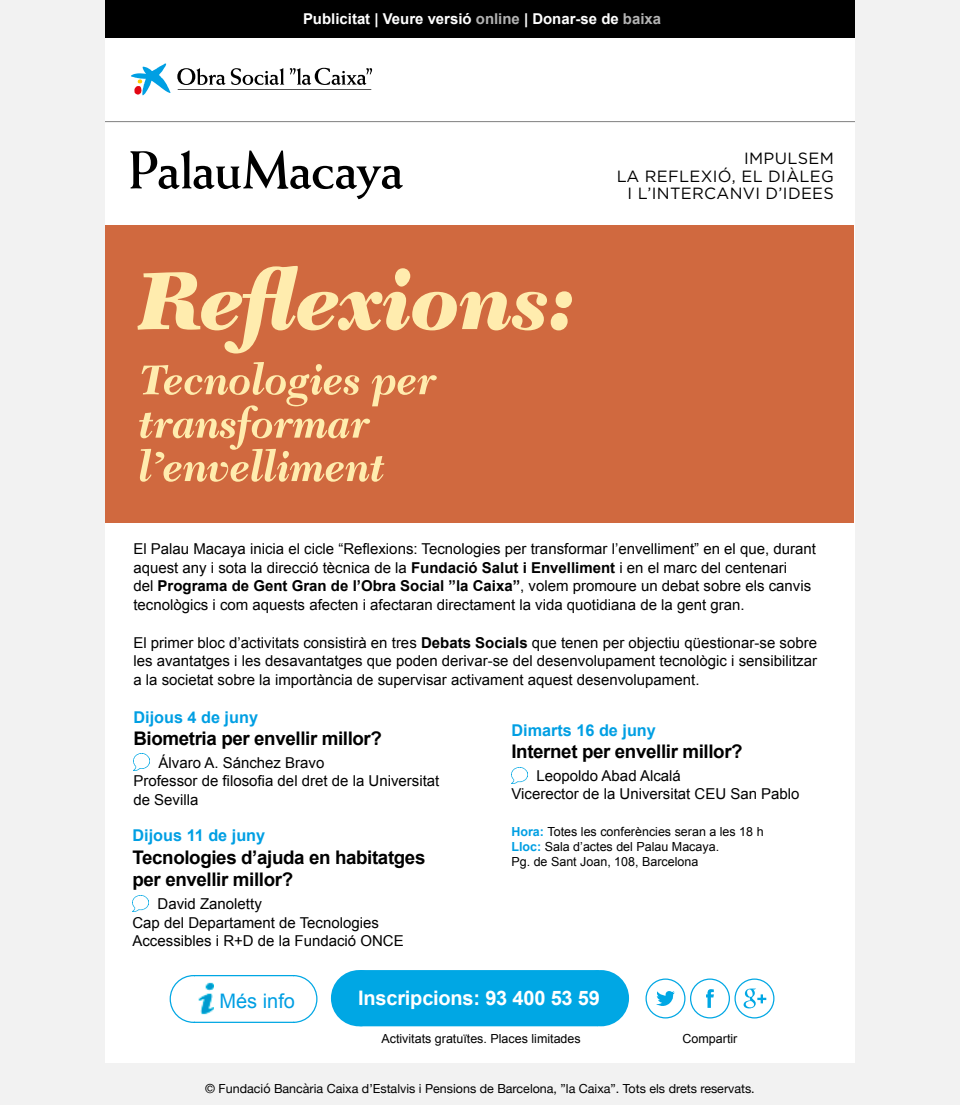
<style>
.page{position:relative;width:960px;height:1105px;background:#f2f2f2}
.page>*{position:absolute;margin:0;border:0;box-sizing:border-box;transform-origin:0 0}
.t1{font:700 20px "Arial";letter-spacing:-.01em;color:#fff}
.t2{font:20px "Arial";color:#009fe3}
.t3{font:700 18.75px/22.5px "Arial";letter-spacing:-.02em;color:#000}
.t4{font:16.25px/17.5px "Gotham";letter-spacing:.02em;color:#000;text-align:right}
.t5{font:700 16.25px "Arial";color:#009fe3}
.t6{font:15px/18.8px "Arial";color:#000}
.t7{font:700 15px "Arial";color:#fff}
.t8{font:12.5px/15px "Arial";color:#000}
.t9{font:12.5px "Helvetica Neue";color:#000}
.s1{color:#b3b3b3}
.s2{font-weight:700}
.s3{font-weight:700;color:#009fe3}
</style>
<div class="page">
<div style="left:105px;top:37px;width:750px;height:1026px;background:#fff"></div>
<div style="left:106px;top:225px;width:748px;height:297px;background:#d0693f"></div>
<svg style="left:139px;top:362px;width:298px;height:120px"></svg>
<svg style="left:138px;top:266px;width:434px;height:88px"></svg>
<img style="left:132px;top:895px;width:17px;height:16px">
<img style="left:511px;top:767px;width:17px;height:16px">
<img style="left:133px;top:754px;width:17px;height:16px">
<div style="left:105px;top:0;width:750px;height:38px;background:#000"></div>
<svg style="left:130px;top:151px;width:273px;height:48px"></svg>
<svg style="left:131px;top:64px;width:40px;height:31px"></svg>
<svg style="left:177px;top:68px;width:196px;height:22px"></svg>
<hr style="left:105px;top:121px;width:750px;height:1px;background:#808080">
<svg style="left:656px;top:991px;width:19px;height:15px"></svg>
<div style="left:646px;top:979px;width:40px;height:40px;border:1px solid #00a7e4;border-radius:50%"></div>
<div style="left:690px;top:979px;width:40px;height:40px;border:1px solid #00a7e4;border-radius:50%"></div>
<svg style="left:706px;top:989px;width:8px;height:19px"></svg>
<div style="left:331px;top:970px;width:56px;height:56px;background:#00a7e4;border-radius:50%"></div>
<div style="left:573px;top:970px;width:56px;height:56px;background:#00a7e4;border-radius:50%"></div>
<div style="left:357px;top:970px;width:244px;height:56px;background:#00a7e4;border-radius:4px"></div>
<svg style="left:169px;top:975px;width:149px;height:48px"></svg>
<svg style="left:744px;top:989px;width:22px;height:19px"></svg>
<div style="left:734px;top:979px;width:40px;height:40px;border:1px solid #00a7e4;border-radius:50%"></div>
<p class="t7" style="left:303px;top:9px;width:360px">Publicitat | Veure versió <span class="s1">online</span> | Donar-se de <span class="s1">baixa</span></p>
<p class="t4" style="left:616px;top:149px;width:219px">IMPULSEM<br>LA REFLEXIÓ, EL DIÀLEG<br>I L’INTERCANVI D’IDEES</p>
<p class="t6" style="left:133px;top:539px;width:684px">El Palau Macaya inicia el cicle “Reflexions: Tecnologies per transformar l’envelliment” en el que, durant aquest any i sota la direcció tècnica de la <span class="s2">Fundació Salut i Envelliment</span> i en el marc del centenari<br>del <span class="s2">Programa de Gent Gran de l’Obra Social ”la Caixa”</span>, volem promoure un debat sobre els canvis tecnològics i com aquests afecten i afectaran directament la vida quotidiana de la gent gran.</p>
<p class="t6" style="left:133px;top:633px;width:685px;text-align:justify">El primer bloc d’activitats consistirà en tres <span class="s2">Debats Socials</span> que tenen per objectiu qüestionar-se sobre les avantatges i les desavantatges que poden derivar-se del desenvolupament tecnològic i sensibilitzar a la societat sobre la importància de supervisar activament aquest desenvolupament.</p>
<p class="t5" style="left:133px;top:706px;width:126px">Dijous 4 de juny</p>
<p class="t3" style="left:133px;top:728px;width:250px">Biometria per envellir millor?</p>
<p class="t6" style="left:133px;top:753px;width:307px;text-indent:25px">Álvaro A. Sánchez Bravo<br>Professor de filosofia del dret de la Universitat de Sevilla</p>
<p class="t8" style="left:511px;top:824px;width:254px"><span class="s3">Hora:</span> Totes les conferències seran a les 18 h<br><span class="s3">Lloc:</span> Sala d’actes del Palau Macaya.<br>Pg. de Sant Joan, 108, Barcelona</p>
<p class="t5" style="left:511px;top:719px;width:146px">Dimarts 16 de juny</p>
<p class="t3" style="left:511px;top:741px;width:233px">Internet per envellir millor?</p>
<p class="t6" style="left:511px;top:766px;width:290px;text-indent:25px">Leopoldo Abad Alcalá<br>Vicerector de la Universitat CEU San Pablo</p>
<p class="t5" style="left:132px;top:825px;width:134px">Dijous 11 de juny</p>
<p class="t3" style="left:132px;top:847px;width:294px">Tecnologies d’ajuda en habitatges per envellir millor?</p>
<p class="t6" style="left:132px;top:894px;width:273px;text-indent:25px">David Zanoletty<br>Cap del Departament de Tecnologies<br>Accessibles i R+D de la Fundació ONCE</p>
<h1 class="t2" style="left:220px;top:988px;width:77px">Més info</h1>
<h1 class="t1" style="left:358px;top:985px;width:243px">Inscripcions: 93 400 53 59</h1>
<p class="t8" style="left:381px;top:1031px;width:201px">Activitats gratuïtes. Places limitades</p>
<p class="t8" style="left:683px;top:1031px;width:56px">Compartir</p>
<p class="t9" style="left:205px;top:1079px;width:551px">© Fundació Bancària Caixa d’Estalvis i Pensions de Barcelona, ”la Caixa”. Tots els drets reservats.</p>
</div>
